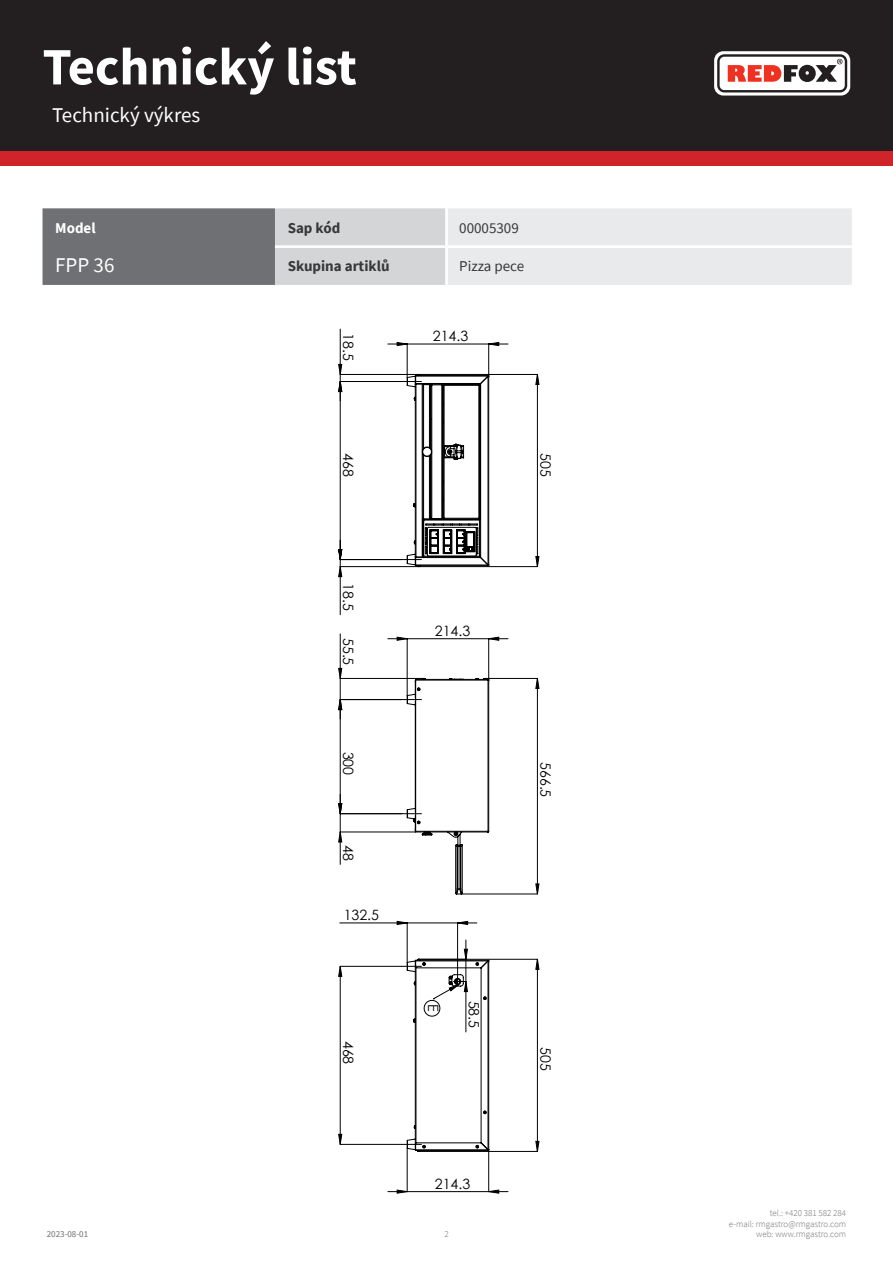
<style>
.page{position:relative;width:893px;height:1263px;background:#fff}
.page>*{position:absolute;margin:0;border:0;box-sizing:border-box;transform-origin:0 0}
.t1{font:700 52.5px "Source Sans Pro";color:#fff}
.kapitola{font:21px "Source Sans Pro";color:#fff}
.tabulka_-_headline{font:21px "Source Sans Pro";color:#fff}
.tabulka_-_text{font:700 15px "Source Sans Pro";color:#383839}
.tabulka_-_text-2{font:15px "Source Sans Pro";color:#383839}
.tabulka_-_text-3{font:700 15px "Source Sans Pro";color:#fff}
.imgFrame{font:14.25px "Century Gothic";color:#000}
.t2{font:300 9px/10.8px "Source Sans Pro";color:#6f7073;text-align:right}
.t3{font:9px "Source Sans Pro";color:#6f7073}
</style>
<div class="page">
<div style="left:0;top:0;width:893px;height:166px;background:#d1232a"></div>
<div style="left:0;top:0;width:893px;height:151px;background:#231f20"></div>
<svg style="left:714px;top:51px;width:136px;height:45px"></svg>
<hr style="left:419px;top:1151px;width:118px;height:1px;background:#000">
<hr style="left:340px;top:329px;width:1px;height:45px;background:#000">
<hr style="left:407px;top:1148px;width:1px;height:43px;background:#000">
<hr style="left:488px;top:1150px;width:1px;height:41px;background:#000">
<hr style="left:407px;top:344px;width:1px;height:34px;background:#000">
<hr style="left:488px;top:344px;width:1px;height:32px;background:#000">
<hr style="left:340px;top:1144px;width:61px;height:1px;background:#000">
<svg style="left:535px;top:967px;width:5px;height:185px"></svg>
<svg style="left:338px;top:668px;width:1px;height:174px"></svg>
<svg style="left:338px;top:364px;width:4px;height:213px"></svg>
<svg style="left:388px;top:1189px;width:120px;height:5px"></svg>
<svg style="left:388px;top:342px;width:120px;height:4px"></svg>
<svg style="left:339px;top:374px;width:200px;height:770px"></svg>
<svg style="left:401px;top:373px;width:89px;height:194px"></svg>
<svg style="left:401px;top:677px;width:89px;height:218px"></svg>
<svg style="left:401px;top:940px;width:88px;height:212px"></svg>
<svg style="left:43px;top:208px;width:809px;height:77px;background:#c0c1c3"></svg>
<hr style="left:445px;top:208px;width:3px;height:37px;background:#fff">
<hr style="left:275px;top:245px;width:171px;height:3px;background:#fff">
<hr style="left:446px;top:245px;width:406px;height:3px;background:#fff">
<hr style="left:445px;top:248px;width:3px;height:37px;background:#fff">
<h1 class="t1" style="left:43px;top:31px;width:316px">Technický list</h1>
<p class="kapitola" style="left:52px;top:101px;width:150px">Technický výkres</p>
<p class="tabulka_-_text-3" style="left:55px;top:218px;width:42px">Model</p>
<p class="tabulka_-_text" style="left:288px;top:218px;width:54px">Sap kód</p>
<p class="tabulka_-_text-2" style="left:459px;top:219px;width:61px">00005309</p>
<p class="tabulka_-_headline" style="left:55px;top:251px;width:61px">FPP 36</p>
<p class="tabulka_-_text" style="left:288px;top:256px;width:103px">Skupina artiklů</p>
<p class="tabulka_-_text-2" style="left:459px;top:257px;width:66px">Pizza pece</p>
<p class="imgFrame" style="left:358px;top:333px;width:29px;rotate:90deg">18.5</p>
<p class="imgFrame" style="left:433px;top:326px;width:37px">214.3</p>
<p class="imgFrame" style="left:358px;top:453px;width:25px;rotate:90deg">468</p>
<p class="imgFrame" style="left:556px;top:453px;width:25px;rotate:90deg">505</p>
<p class="imgFrame" style="left:358px;top:583px;width:29px;rotate:90deg">18.5</p>
<p class="imgFrame" style="left:358px;top:638px;width:29px;rotate:90deg">55.5</p>
<p class="imgFrame" style="left:358px;top:751px;width:25px;rotate:90deg">300</p>
<p class="imgFrame" style="left:358px;top:845px;width:17px;rotate:90deg">48</p>
<p class="imgFrame" style="left:344px;top:905px;width:37px">132.5</p>
<p class="imgFrame" style="left:358px;top:1041px;width:25px;rotate:90deg">468</p>
<p class="imgFrame" style="left:435px;top:620px;width:37px">214.3</p>
<p class="imgFrame" style="left:443px;top:1004px;width:9px;rotate:90deg">E</p>
<p class="imgFrame" style="left:484px;top:1000px;width:29px;rotate:90deg">58.5</p>
<p class="imgFrame" style="left:435px;top:1173px;width:37px">214.3</p>
<p class="t3" style="left:47px;top:1229px;width:43px">2023-08-01</p>
<p class="t2" style="left:444px;top:1229px;width:6px">2</p>
<p class="imgFrame" style="left:556px;top:762px;width:37px;rotate:90deg">566.5</p>
<p class="imgFrame" style="left:556px;top:1047px;width:25px;rotate:90deg">505</p>
<p class="t2" style="left:729px;top:1207px;width:119px">tel.: +420 381 582 284<br>e-mail: rmgastro@rmgastro.com web: www.rmgastro.com</p>
</div>
